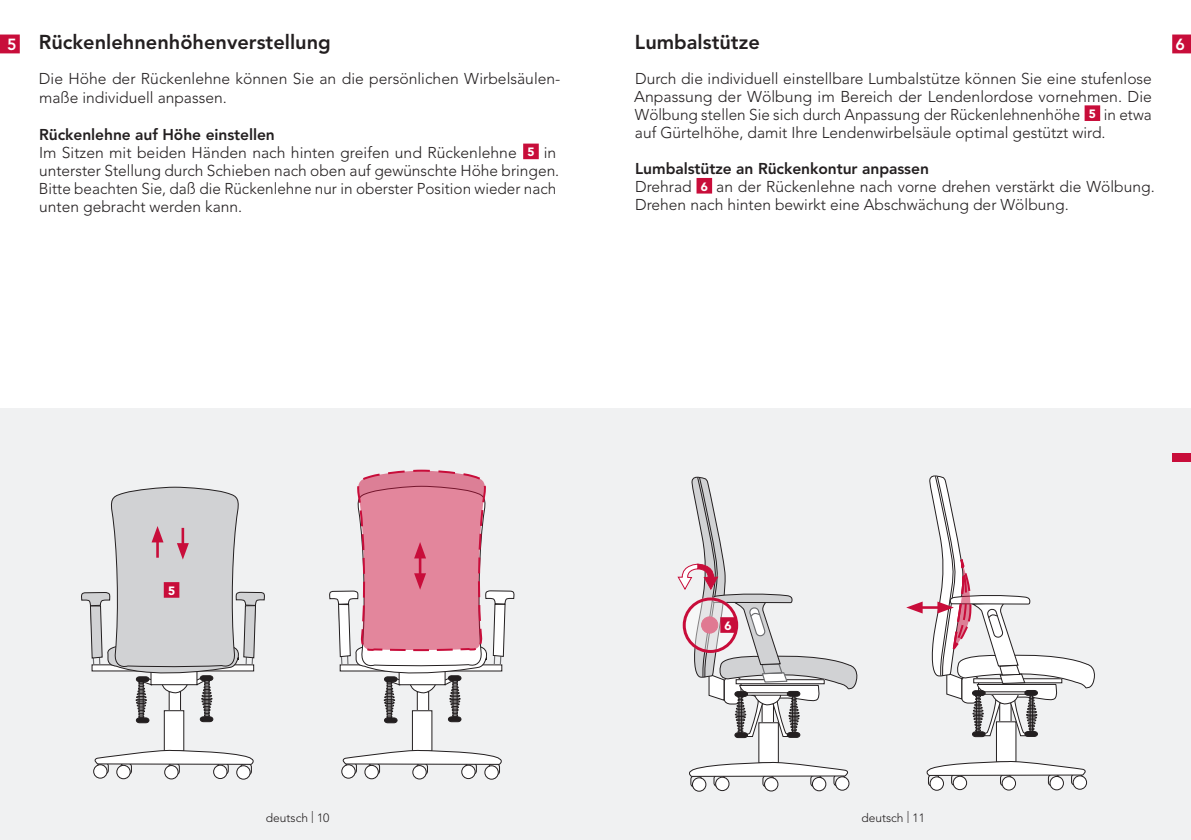
<style>
.page{position:relative;width:1191px;height:840px;background:#fff}
.page>*{position:absolute;margin:0;border:0;box-sizing:border-box;transform-origin:0 0}
.t1{font:800 20px "Avenir";color:#231f20}
.t2{font:800 16px "Avenir";color:#fff}
.t3{font:300 15.6px/18px "Avenir";color:#231f20}
.t4{font:800 15.6px "Avenir";letter-spacing:-.005em;color:#231f20}
.t5{font:300 12px "Avenir";color:#231f20}
.t6{font:900 12px "Avenir";color:#fff}
</style>
<div class="page">
<div style="left:0;top:408px;width:598px;height:431px;background:#f0f1f2"></div>
<div style="left:523px;top:143px;width:16px;height:16px;background:#c80d3a;border:2px solid #c80d3a"></div>
<div style="left:94px;top:764px;width:13px;height:13px;background:#fff;border-radius:50%"></div>
<div style="left:93px;top:763px;width:14px;height:15px;border:1px solid #231f20;border-radius:50%"></div>
<svg style="left:237px;top:765px;width:13px;height:13px"></svg>
<div style="left:236px;top:764px;width:15px;height:15px;border:1px solid #231f20;border-radius:50%"></div>
<div style="left:214px;top:764px;width:13px;height:14px;background:#fff;border-radius:50%"></div>
<div style="left:213px;top:764px;width:14px;height:14px;border:1px solid #231f20;border-radius:50%"></div>
<svg style="left:165px;top:765px;width:13px;height:13px"></svg>
<div style="left:164px;top:764px;width:14px;height:15px;border:1px solid #231f20;border-radius:50%"></div>
<div style="left:117px;top:764px;width:13px;height:14px;background:#fff;border-radius:50%"></div>
<div style="left:116px;top:764px;width:15px;height:14px;border:1px solid #231f20;border-radius:50%"></div>
<div style="left:164px;top:710px;width:20px;height:40px;background:#fff"></div>
<div style="left:164px;top:709px;width:20px;height:42px;border:1px solid #231f20"></div>
<svg style="left:93px;top:748px;width:161px;height:27px"></svg>
<svg style="left:81px;top:486px;width:184px;height:237px"></svg>
<div style="left:164px;top:581px;width:15px;height:16px;background:#c80d3a;border:2px solid #c80d3a"></div>
<div style="left:341px;top:763px;width:15px;height:15px;border:1px solid #231f20;border-radius:50%"></div>
<svg style="left:485px;top:765px;width:13px;height:13px"></svg>
<div style="left:484px;top:764px;width:15px;height:15px;border:1px solid #231f20;border-radius:50%"></div>
<div style="left:462px;top:764px;width:13px;height:14px;background:#fff;border-radius:50%"></div>
<div style="left:461px;top:764px;width:14px;height:14px;border:1px solid #231f20;border-radius:50%"></div>
<svg style="left:413px;top:765px;width:13px;height:13px"></svg>
<div style="left:412px;top:764px;width:15px;height:15px;border:1px solid #231f20;border-radius:50%"></div>
<div style="left:364px;top:764px;width:15px;height:14px;border:1px solid #231f20;border-radius:50%"></div>
<div style="left:412px;top:710px;width:20px;height:40px;background:#fff"></div>
<div style="left:412px;top:709px;width:20px;height:42px;border:1px solid #231f20"></div>
<svg style="left:341px;top:748px;width:161px;height:27px"></svg>
<svg style="left:329px;top:469px;width:186px;height:254px"></svg>
<div style="left:592px;top:408px;width:599px;height:431px;background:#f0f1f2"></div>
<div style="left:696px;top:178px;width:16px;height:15px;background:#c80d3a"></div>
<div style="left:833px;top:774px;width:12px;height:12px;border:1px solid #231f20;border-radius:3px"></div>
<div style="left:835px;top:776px;width:14px;height:13px;background:#fff;border-radius:50%"></div>
<div style="left:835px;top:775px;width:14px;height:15px;border:1px solid #231f20;border-radius:50%"></div>
<div style="left:690px;top:775px;width:12px;height:12px;border:1px solid #231f20;border-radius:3px"></div>
<div style="left:692px;top:777px;width:14px;height:13px;background:#fff;border-radius:50%"></div>
<div style="left:692px;top:776px;width:14px;height:15px;border:1px solid #231f20;border-radius:50%"></div>
<div style="left:713px;top:774px;width:12px;height:12px;border:1px solid #231f20;border-radius:3px"></div>
<div style="left:715px;top:776px;width:14px;height:14px;background:#fff;border-radius:50%"></div>
<div style="left:715px;top:776px;width:14px;height:14px;border:1px solid #231f20;border-radius:50%"></div>
<div style="left:762px;top:774px;width:12px;height:12px;border:1px solid #231f20;border-radius:3px"></div>
<div style="left:764px;top:777px;width:14px;height:13px;background:#fff;border-radius:50%"></div>
<div style="left:764px;top:776px;width:14px;height:15px;border:1px solid #231f20;border-radius:50%"></div>
<div style="left:810px;top:774px;width:12px;height:12px;border:1px solid #231f20;border-radius:3px"></div>
<div style="left:812px;top:777px;width:14px;height:13px;background:#fff;border-radius:50%"></div>
<div style="left:812px;top:776px;width:14px;height:14px;border:1px solid #231f20;border-radius:50%"></div>
<div style="left:759px;top:722px;width:19px;height:40px;background:#fff"></div>
<div style="left:758px;top:721px;width:21px;height:42px;border:1px solid #231f20"></div>
<svg style="left:689px;top:760px;width:160px;height:16px"></svg>
<div style="left:1071px;top:773px;width:11px;height:12px;border:1px solid #231f20;border-radius:3px"></div>
<div style="left:1073px;top:775px;width:13px;height:13px;background:#fff;border-radius:50%"></div>
<div style="left:1072px;top:775px;width:15px;height:14px;border:1px solid #231f20;border-radius:50%"></div>
<div style="left:928px;top:774px;width:11px;height:12px;border:1px solid #231f20;border-radius:3px"></div>
<div style="left:930px;top:776px;width:13px;height:13px;background:#fff;border-radius:50%"></div>
<div style="left:929px;top:776px;width:15px;height:14px;border:1px solid #231f20;border-radius:50%"></div>
<div style="left:951px;top:773px;width:11px;height:12px;border:1px solid #231f20;border-radius:3px"></div>
<div style="left:953px;top:775px;width:13px;height:14px;background:#fff;border-radius:50%"></div>
<div style="left:952px;top:775px;width:15px;height:14px;border:1px solid #231f20;border-radius:50%"></div>
<div style="left:1000px;top:774px;width:11px;height:11px;border:1px solid #231f20;border-radius:3px"></div>
<svg style="left:1002px;top:776px;width:13px;height:13px"></svg>
<div style="left:1001px;top:775px;width:15px;height:15px;border:1px solid #231f20;border-radius:50%"></div>
<svg style="left:677px;top:476px;width:181px;height:262px"></svg>
<div style="left:1048px;top:773px;width:11px;height:12px;border:1px solid #231f20;border-radius:3px"></div>
<svg style="left:1050px;top:776px;width:13px;height:13px"></svg>
<div style="left:1049px;top:775px;width:14px;height:14px;border:1px solid #231f20;border-radius:50%"></div>
<div style="left:996px;top:721px;width:20px;height:40px;background:#fff"></div>
<div style="left:996px;top:721px;width:20px;height:41px;border:1px solid #231f20"></div>
<svg style="left:926px;top:760px;width:160px;height:15px"></svg>
<div style="left:1084px;top:105px;width:16px;height:16px;background:#c80d3a;border:2px solid #c80d3a"></div>
<svg style="left:684px;top:598px;width:52px;height:52px"></svg>
<div style="left:682px;top:597px;width:56px;height:55px;border:3px solid #c80d3a;border-radius:50%"></div>
<div style="left:720px;top:617px;width:16px;height:15px;background:#c80d3a;border:2px solid #c80d3a"></div>
<hr style="left:918px;top:606px;width:24px;height:2px;background:#c80d3a">
<svg style="left:929px;top:475px;width:166px;height:262px"></svg>
<svg style="left:906px;top:601px;width:16px;height:12px"></svg>
<svg style="left:1172px;top:34px;width:19px;height:19px"></svg>
<svg style="left:0;top:34px;width:20px;height:19px"></svg>
<div style="left:1172px;top:453px;width:19px;height:9px;background:#c80d3a"></div>
<p class="t1" style="left:635px;top:30px;width:126px">Lumbalstütze</p>
<p class="t3" style="left:634px;top:69px;width:519px;text-align:justify">Durch die individuell einstellbare Lumbalstütze können Sie eine stufenlose Anpassung der Wölbung im Bereich der Lendenlordose vornehmen. Die Wölbung stellen Sie sich durch Anpassung der Rückenlehnenhöhe</p>
<p class="t1" style="left:39px;top:30px;width:293px">Rückenlehnenhöhenverstellung</p>
<p class="t3" style="left:39px;top:69px;width:523px;line-height:18.8px">Die Höhe der Rückenlehne können Sie an die persönlichen Wirbelsäulen&shy;maße individuell anpassen.</p>
<p class="t4" style="left:39px;top:125px;width:237px">Rückenlehne auf Höhe einstellen</p>
<p class="t3" style="left:39px;top:144px;width:479px">Im Sitzen mit beiden Händen nach hinten greifen und Rückenlehne</p>
<p class="t2" style="left:7px;top:35px;width:11px">5</p>
<p class="t2" style="left:1175px;top:35px;width:11px">6</p>
<p class="t3" style="left:635px;top:105px;width:518px;text-indent:469px">in etwa auf Gürtelhöhe, damit Ihre Lendenwirbelsäule optimal gestützt wird.</p>
<p class="t4" style="left:635px;top:160px;width:295px">Lumbalstütze an Rückenkontur anpassen</p>
<p class="t3" style="left:635px;top:178px;width:58px">Drehrad</p>
<p class="t6" style="left:1088px;top:106px;width:9px">5</p>
<p class="t3" style="left:39px;top:144px;width:522px;text-indent:505px">in unterster Stellung durch Schieben nach oben auf gewünschte Höhe bringen.<br>Bitte beachten Sie, daß die Rückenlehne nur in oberster Position wieder nach unten gebracht werden kann.</p>
<p class="t6" style="left:527px;top:145px;width:9px">5</p>
<p class="t3" style="left:635px;top:178px;width:521px;text-indent:81px">an der Rückenlehne nach vorne drehen verstärkt die Wölbung.<br>Drehen nach hinten bewirkt eine Abschwächung der Wölbung.</p>
<p class="t6" style="left:701px;top:179px;width:9px">6</p>
<p class="t6" style="left:168px;top:583px;width:9px">5</p>
<p class="t6" style="left:724px;top:618px;width:9px">6</p>
<p class="t5" style="left:266px;top:810px;width:65px">deutsch | 10</p>
<p class="t5" style="left:861px;top:810px;width:65px">deutsch | 11</p>
</div>
